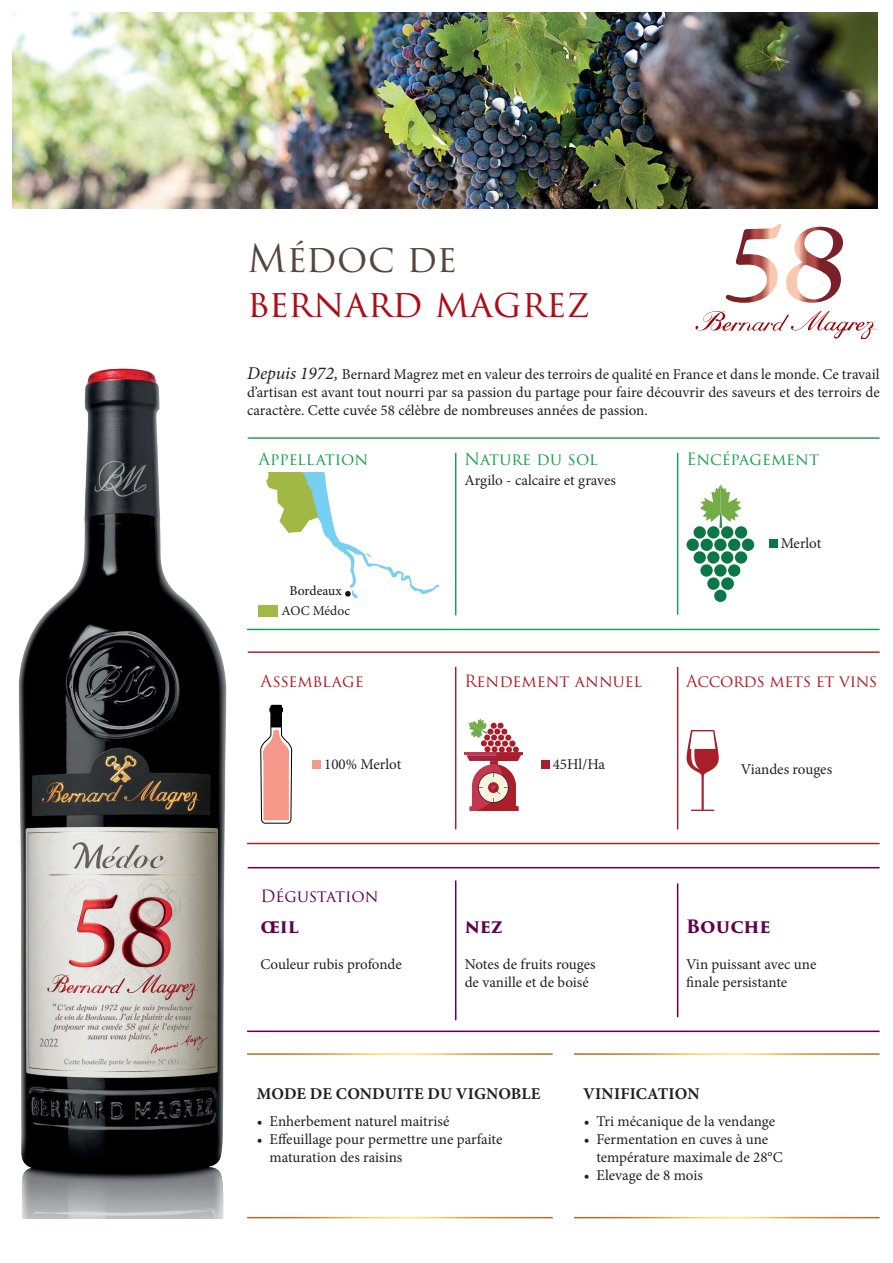
<style>
.page{position:relative;width:893px;height:1263px;background:#fff}
.page>*{position:absolute;margin:0;border:0;box-sizing:border-box;transform-origin:0 0}
.t1{font:37.5px "Trajan Pro 3";color:#ae0c19}
.t2{font:37.5px "Trajan Pro 3";letter-spacing:.01em;color:#56453d}
.t3{font:700 18px "Trajan Pro 3";letter-spacing:-.005em;color:#61004e}
.t4{font:16.5px "Trajan Pro 3";letter-spacing:-.015em;color:#aa1e2a}
.t5{font:700 16.5px "Minion Pro";letter-spacing:.01em;color:#231f20}
.t6{font:16.5px "Trajan Pro 3";color:#169f4e}
.t7{font:16.5px "Trajan Pro 3";letter-spacing:-.005em;color:#61004e}
.t8{font:15px/18px "Minion Pro";color:#231f20}
.t9{font:13.5px "Minion Pro";color:#111314}
.t10{font:13.5px "Minion Pro";color:#231f20}
.s1{font-style:italic;font-size:18px}
</style>
<div class="page">
<img style="left:18px;top:368px;width:209px;height:850px">
<img style="left:13px;top:13px;width:865px;height:195px">
<svg style="left:266px;top:472px;width:172px;height:126px"></svg>
<div style="left:769px;top:539px;width:9px;height:8px;background:#0b7747"></div>
<div style="left:686px;top:539px;width:13px;height:12px;background:#0b7747;border-radius:50%"></div>
<div style="left:700px;top:539px;width:13px;height:12px;background:#0b7747;border-radius:50%"></div>
<div style="left:693px;top:551px;width:13px;height:13px;background:#0b7747;border-radius:50%"></div>
<div style="left:693px;top:526px;width:13px;height:13px;background:#0b7747;border-radius:50%"></div>
<svg style="left:700px;top:564px;width:13px;height:13px"></svg>
<div style="left:714px;top:539px;width:12px;height:12px;background:#0b7747;border-radius:50%"></div>
<div style="left:728px;top:539px;width:12px;height:12px;background:#0b7747;border-radius:50%"></div>
<div style="left:742px;top:539px;width:12px;height:12px;background:#0b7747;border-radius:50%"></div>
<div style="left:707px;top:551px;width:12px;height:13px;background:#0b7747;border-radius:50%"></div>
<div style="left:721px;top:551px;width:12px;height:13px;background:#0b7747;border-radius:50%"></div>
<div style="left:735px;top:551px;width:12px;height:13px;background:#0b7747;border-radius:50%"></div>
<div style="left:707px;top:526px;width:12px;height:13px;background:#0b7747;border-radius:50%"></div>
<div style="left:721px;top:526px;width:12px;height:13px;background:#0b7747;border-radius:50%"></div>
<div style="left:735px;top:526px;width:12px;height:13px;background:#0b7747;border-radius:50%"></div>
<div style="left:714px;top:564px;width:12px;height:13px;background:#0b7747;border-radius:50%"></div>
<div style="left:728px;top:564px;width:12px;height:13px;background:#0b7747;border-radius:50%"></div>
<svg style="left:707px;top:577px;width:13px;height:13px"></svg>
<div style="left:721px;top:577px;width:12px;height:13px;background:#0b7747;border-radius:50%"></div>
<div style="left:714px;top:590px;width:12px;height:12px;background:#0b7747;border-radius:50%"></div>
<svg style="left:700px;top:484px;width:41px;height:44px"></svg>
<svg style="left:728px;top:577px;width:6px;height:13px"></svg>
<hr style="left:677px;top:453px;width:1px;height:162px;background:#169f4e">
<div style="left:258px;top:605px;width:20px;height:12px;background:#a1b945"></div>
<hr style="left:455px;top:453px;width:1px;height:162px;background:#169f4e">
<hr style="left:248px;top:437px;width:632px;height:2px;background:#169f4e">
<hr style="left:247px;top:629px;width:633px;height:1px;background:#169f4e">
<hr style="left:248px;top:651px;width:632px;height:2px;background:#aa1e2a">
<hr style="left:247px;top:843px;width:633px;height:1px;background:#aa1e2a">
<hr style="left:455px;top:667px;width:1px;height:162px;background:#aa1e2a">
<div style="left:312px;top:760px;width:9px;height:8px;background:#f59888"></div>
<hr style="left:677px;top:667px;width:1px;height:162px;background:#aa1e2a">
<hr style="left:464px;top:753px;width:59px;height:2px;background:#c13850">
<svg style="left:466px;top:718px;width:57px;height:93px"></svg>
<div style="left:541px;top:760px;width:9px;height:8px;background:#aa1e2a"></div>
<svg style="left:686px;top:730px;width:33px;height:81px"></svg>
<hr style="left:248px;top:867px;width:632px;height:1px;background:#61004e">
<hr style="left:247px;top:1030px;width:633px;height:2px;background:#61004e">
<hr style="left:455px;top:880px;width:1px;height:140px;background:#61004e">
<hr style="left:677px;top:883px;width:1px;height:134px;background:#61004e">
<svg style="left:261px;top:704px;width:31px;height:120px"></svg>
<svg style="left:791px;top:311px;width:87px;height:28px"></svg>
<svg style="left:696px;top:312px;width:53px;height:19px"></svg>
<svg style="left:726px;top:224px;width:117px;height:79px"></svg>
<h1 class="t2" style="left:247px;top:233px;width:212px">Médoc de</h1>
<h1 class="t1" style="left:247px;top:278px;width:344px">bernard magrez</h1>
<p class="t8" style="left:247px;top:365px;width:634px;text-align:justify"><span class="s1">Depuis 1972,</span> Bernard Magrez met en valeur des terroirs de qualité en France et dans le monde. Ce travail d’artisan est avant tout nourri par sa passion du partage pour faire découvrir des saveurs et des terroirs de caractère. Cette cuvée 58 célèbre de nombreuses années de passion.</p>
<p class="t6" style="left:258px;top:447px;width:111px">Appellation</p>
<p class="t6" style="left:464px;top:447px;width:135px">Nature du sol</p>
<p class="t9" style="left:290px;top:581px;width:54px">Bordeaux</p>
<p class="t10" style="left:281px;top:602px;width:70px">AOC Médoc</p>
<p class="t4" style="left:260px;top:669px;width:105px">Assemblage</p>
<p class="t8" style="left:324px;top:756px;width:79px">100% Merlot</p>
<p class="t8" style="left:464px;top:471px;width:153px">Argilo - calcaire et graves</p>
<p class="t4" style="left:464px;top:669px;width:179px">Rendement annuel</p>
<p class="t8" style="left:553px;top:755px;width:54px">45Hl/Ha</p>
<p class="t6" style="left:686px;top:447px;width:134px">Encépagement</p>
<p class="t8" style="left:781px;top:534px;width:42px">Merlot</p>
<p class="t4" style="left:686px;top:669px;width:192px">Accords mets et vins</p>
<p class="t8" style="left:741px;top:761px;width:93px">Viandes rouges</p>
<p class="t7" style="left:260px;top:885px;width:120px">Dégustation</p>
<p class="t3" style="left:260px;top:913px;width:40px">œil</p>
<p class="t3" style="left:465px;top:913px;width:39px">nez</p>
<p class="t3" style="left:686px;top:913px;width:86px">Bouche</p>
<p class="t8" style="left:260px;top:956px;width:143px">Couleur rubis profonde</p>
<p class="t8" style="left:465px;top:956px;width:132px">Notes de fruits rouges de vanille et de boisé</p>
<p class="t8" style="left:686px;top:956px;width:132px">Vin puissant avec une finale persistante</p>
<p class="t5" style="left:257px;top:1082px;width:285px">MODE DE CONDUITE DU VIGNOBLE</p>
<p class="t5" style="left:583px;top:1082px;width:118px">VINIFICATION</p>
<p class="t8" style="left:257px;top:1112px;width:194px">• Enherbement naturel maitrisé</p>
<p class="t8" style="left:269px;top:1130px;width:234px;text-indent:-13px">• Effeuillage pour permettre une parfaite maturation des raisins</p>
<p class="t8" style="left:584px;top:1112px;width:193px">• Tri mécanique de la vendange</p>
<p class="t8" style="left:596px;top:1130px;width:188px;text-indent:-13px">• Fermentation en cuves à une température maximale de 28°C</p>
<p class="t8" style="left:584px;top:1166px;width:121px">• Elevage de 8 mois</p>
</div>
